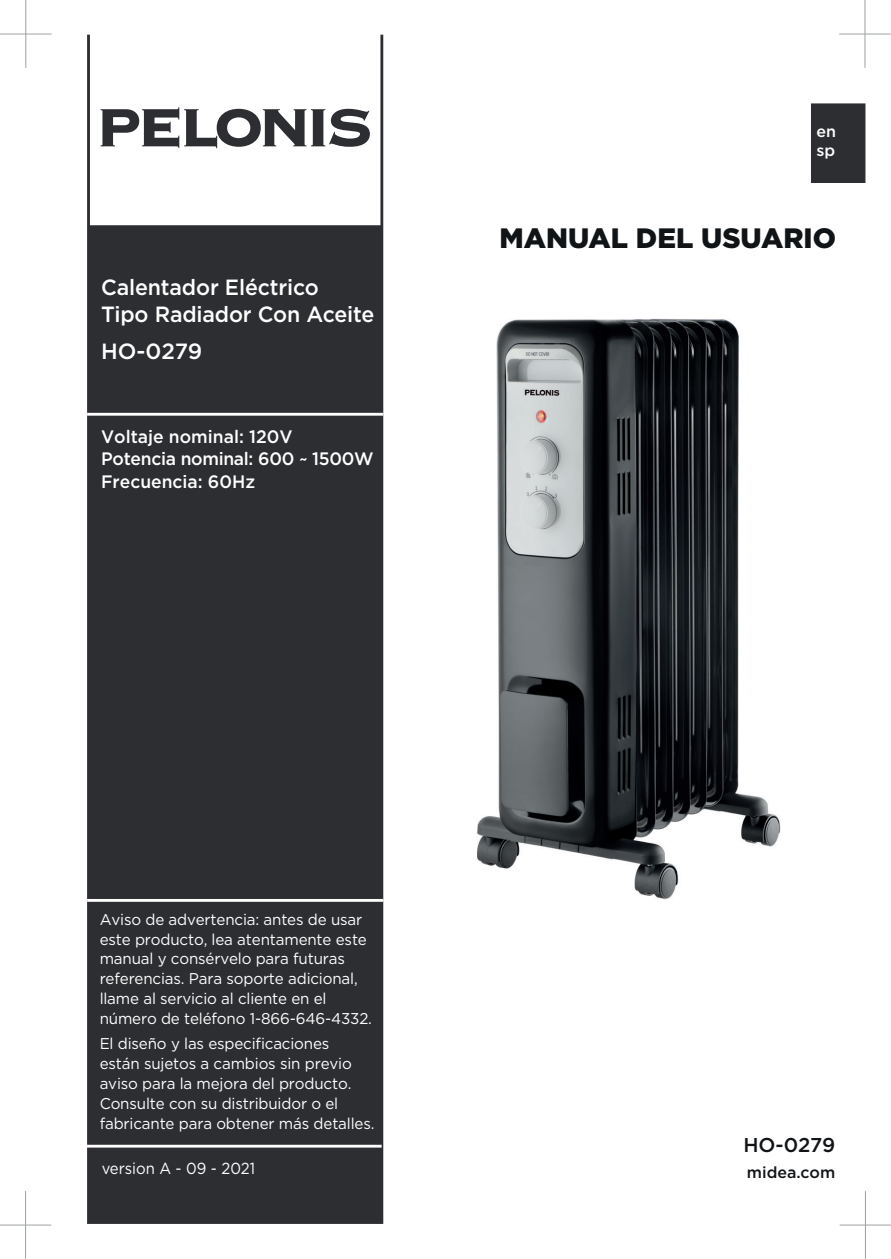
<style>
.page{position:relative;width:891px;height:1259px;background:#fff}
.page>*{position:absolute;margin:0;border:0;box-sizing:border-box;transform-origin:0 0}
.t1{font:900 28px "Gotham HTF";color:#111416}
.t2{font:500 22px/26.4px "Gotham HTF";letter-spacing:-.005em;color:#fff}
.t3{font:500 20px "Gotham HTF";letter-spacing:-.01em;color:#111416}
.t4{font:500 18px/22.6px "Gotham HTF";color:#fff}
.t5{font:16px "Gotham HTF";color:#fff;scale:.93 1}
.t6{font:500 16px "Gotham HTF";color:#111416}
.t7{font:500 16px/19.2px "Gotham HTF";color:#fff}
.t8{font:15.6px/19.8px "Gotham HTF";letter-spacing:-.01em;color:#fff}
</style>
<div class="page">
<svg style="left:87px;top:35px;width:296px;height:1189px;background:#48494c"></svg>
<hr style="left:87px;top:899px;width:296px;height:3px;background:#fff">
<hr style="left:85px;top:1144px;width:296px;height:3px;background:#fff">
<hr style="left:87px;top:413px;width:296px;height:3px;background:#fff">
<div style="left:810px;top:103px;width:55px;height:80px;background:#2d2e32;border:1px solid #2d2e32"></div>
<svg style="left:100px;top:107px;width:270px;height:41px"></svg>
<hr style="left:839px;top:1224px;width:51px;height:1px;background:#9ea3a6">
<hr style="left:864px;top:1191px;width:1px;height:67px;background:#9ea3a6">
<hr style="left:0;top:1224px;width:51px;height:1px;background:#9ea3a6">
<hr style="left:25px;top:1191px;width:1px;height:67px;background:#9ea3a6">
<hr style="left:0;top:34px;width:52px;height:1px;background:#9ea3a6">
<hr style="left:25px;top:0;width:1px;height:68px;background:#9ea3a6">
<hr style="left:838px;top:34px;width:52px;height:1px;background:#9ea3a6">
<hr style="left:864px;top:0;width:1px;height:68px;background:#9ea3a6">
<img style="left:477px;top:318px;width:304px;height:582px">
<h2 class="t2" style="left:101px;top:274px;width:274px">Calentador Eléctrico<br>Tipo Radiador Con Aceite</h2>
<h2 class="t2" style="left:101px;top:338px;width:102px">HO-0279</h2>
<p class="t4" style="left:101px;top:425px;width:274px">Voltaje nominal: 120V<br>Potencia nominal: 600 ~ 1500W<br>Frecuencia: 60Hz</p>
<p class="t7" style="left:816px;top:121px;width:21px">en sp</p>
<h1 class="t1" style="left:499px;top:222px;width:338px">MANUAL DEL USUARIO</h1>
<p class="t8" style="left:100px;top:909px;width:274px">Aviso de advertencia: antes de usar este producto, lea atentamente este manual y consérvelo para futuras referencias. Para soporte adicional, llame al servicio al cliente en el número de teléfono 1-866-646-4332.</p>
<p class="t8" style="left:100px;top:1033px;width:276px">El diseño y las especificaciones<br>están sujetos a cambios sin previo aviso para la mejora del producto.<br>Consulte con su distribuidor o el fabricante para obtener más detalles.</p>
<p class="t5" style="left:102px;top:1159px;width:166px">version A - 09 - 2021</p>
<p class="t3" style="left:743px;top:1134px;width:93px">HO-0279</p>
<p class="t6" style="left:746px;top:1163px;width:90px">midea.com</p>
</div>
